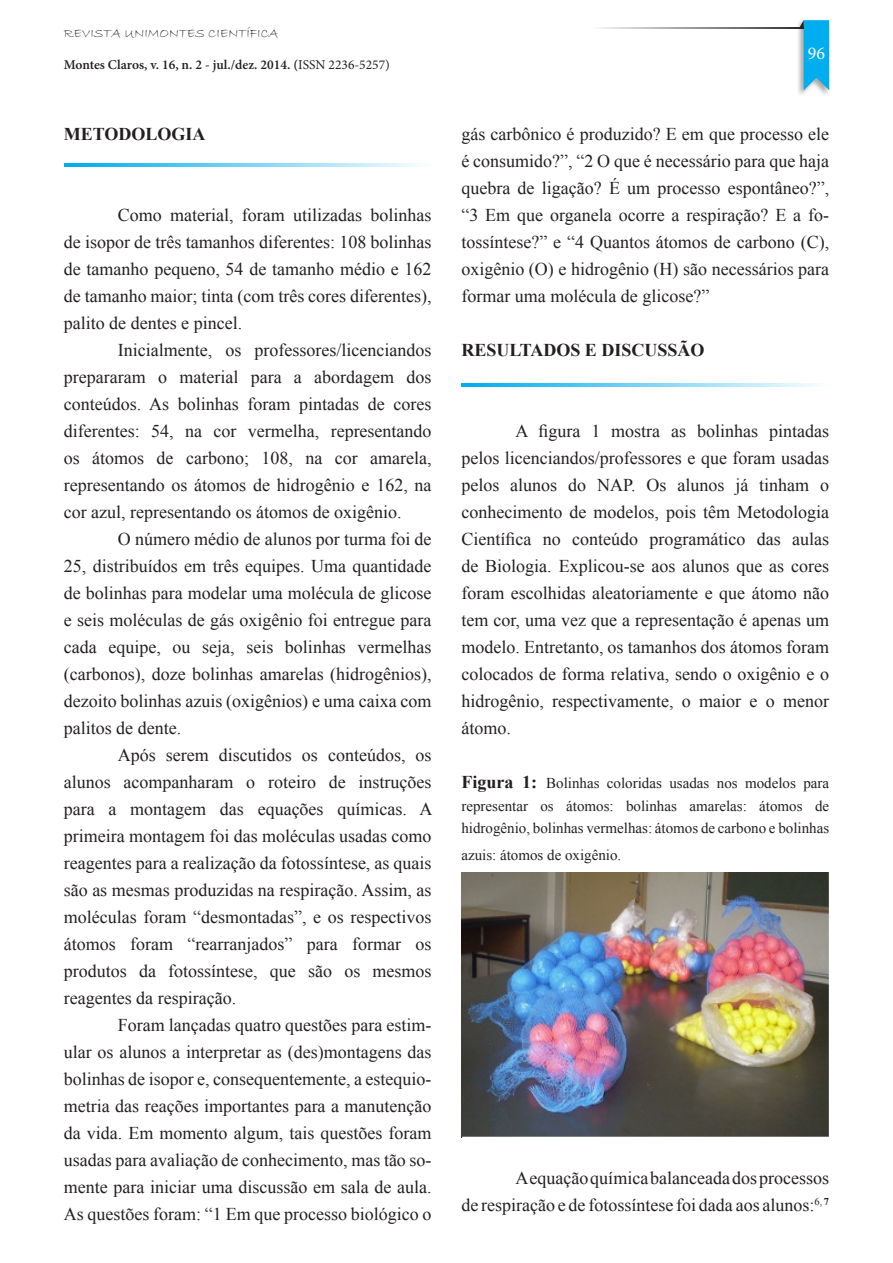
<style>
.page{position:relative;width:893px;height:1263px;background:#fff}
.page>*{position:absolute;margin:0;border:0;box-sizing:border-box;transform-origin:0 0}
.Padrão{font:18px/27px "Times New Roman";color:#231f20;text-align:justify}
.Normal__Web{font:18px/27px "Times New Roman";color:#231f20;text-align:right}
.Padrão-2{font:700 18px "Times New Roman";color:#231f20}
.t1{font:18px "Minion Pro";color:#fff}
.Normal__Web-2{font:15px/22.5px "Times New Roman";color:#231f20;text-align:justify}
.t2{font:600 13.5px "Minion Pro";color:#231f20}
.t3{font:13.5px "Bradley Hand ITC";color:#231f20}
.s1{font-weight:400}
.s2{font-weight:700;font-size:18px}
</style>
<div class="page">
<div style="left:796px;top:19px;width:34px;height:78px;background:#231f20;opacity:.4"></div>
<svg style="left:799px;top:20px;width:30px;height:70px;background:#2db3e5"></svg>
<svg style="left:599px;top:28px;width:205px;height:1px"></svg>
<svg style="left:64px;top:163px;width:355px;height:4px"></svg>
<hr style="left:461px;top:383px;width:368px;height:3px;background:#00aeef">
<img style="left:461px;top:872px;width:368px;height:265px">
<p class="t3" style="left:64px;top:25px;width:216px">REVISTA UNIMONTES CIENTÍFICA</p>
<p class="t2" style="left:64px;top:56px;width:328px">Montes Claros, v. 16, n. 2 - jul./dez. 2014. (<span class="s1">ISSN 2236-5257)</span></p>
<p class="Padrão-2" style="left:64px;top:121px;width:143px">METODOLOGIA</p>
<p class="Padrão" style="left:64px;top:201px;width:369px;text-indent:54px">Como material, foram utilizadas bolinhas de isopor de três tamanhos diferentes: 108 bolinhas de tamanho pequeno, 54 de tamanho médio e 162 de tamanho maior; tinta (com três cores diferentes), palito de dentes e pincel.</p>
<p class="Padrão" style="left:64px;top:336px;width:369px;text-indent:54px">Inicialmente, os professores/licenciandos prepararam o material para a abordagem dos conteúdos. As bolinhas foram pintadas de cores diferentes: 54, na cor vermelha, representando os átomos de carbono; 108, na cor amarela, representando os átomos de hidrogênio e 162, na cor azul, representando os átomos de oxigênio.</p>
<p class="Padrão" style="left:64px;top:525px;width:369px;text-indent:54px">O número médio de alunos por turma foi de 25, distribuídos em três equipes. Uma quantidade de bolinhas para modelar uma molécula de glicose e seis moléculas de gás oxigênio foi entregue para cada equipe, ou seja, seis bolinhas vermelhas (carbonos), doze bolinhas amarelas (hidrogênios), dezoito bolinhas azuis (oxigênios) e uma caixa com palitos de dente.</p>
<p class="Padrão" style="left:64px;top:741px;width:370px;text-indent:54px">Após serem discutidos os conteúdos, os alunos acompanharam o roteiro de instruções para a montagem das equações químicas. A primeira montagem foi das moléculas usadas como reagentes para a realização da fotossíntese, as quais são as mesmas produzidas na respiração. Assim, as moléculas foram “desmontadas”, e os respectivos átomos foram “rearranjados” para formar os produtos da fotossíntese, que são os mesmos reagentes da respiração.</p>
<p class="Padrão" style="left:64px;top:1011px;width:369px;text-indent:54px">Foram lançadas quatro questões para estim&shy;ular os alunos a interpretar as (des)montagens das bolinhas de isopor e, consequentemente, a estequio&shy;metria das reações importantes para a manutenção da vida. Em momento algum, tais questões foram usadas para avaliação de conhecimento, mas tão so&shy;mente para iniciar uma discussão em sala de aula.<br>As questões foram: “1 Em que processo biológico o</p>
<p class="t1" style="left:808px;top:41px;width:19px">96</p>
<p class="Padrão" style="left:461px;top:120px;width:369px">gás carbônico é produzido? E em que processo ele é consumido?”, “2 O que é necessário para que haja quebra de ligação? É um processo espontâneo?”, “3 Em que organela ocorre a respiração? E a fo&shy;tossíntese?” e “4 Quantos átomos de carbono (C), oxigênio (O) e hidrogênio (H) são necessários para formar uma molécula de glicose?”</p>
<p class="Padrão-2" style="left:461px;top:338px;width:245px">RESULTADOS E DISCUSSÃO</p>
<p class="Padrão" style="left:461px;top:417px;width:369px;text-indent:54px">A figura 1 mostra as bolinhas pintadas pelos licenciandos/professores e que foram usadas pelos alunos do NAP. Os alunos já tinham o conhecimento de modelos, pois têm Metodologia Científica no conteúdo programático das aulas de Biologia. Explicou-se aos alunos que as cores foram escolhidas aleatoriamente e que átomo não tem cor, uma vez que a representação é apenas um modelo. Entretanto, os tamanhos dos átomos foram colocados de forma relativa, sendo o oxigênio e o hidrogênio, respectivamente, o maior e o menor átomo.</p>
<p class="Normal__Web-2" style="left:461px;top:772px;width:369px"><span class="s2">Figura 1:</span> Bolinhas coloridas usadas nos modelos para representar os átomos: bolinhas amarelas: átomos de hidrogênio, bolinhas vermelhas: átomos de carbono e bolinhas</p>
<p class="Normal__Web-2" style="left:461px;top:844px;width:161px">azuis: átomos de oxigênio.</p>
<p class="Normal__Web" style="left:461px;top:1164px;width:369px">A equação química balanceada dos processos<br>de respiração e de fotossíntese foi dada aos alunos:<sup>6,</sup> <sup>7</sup></p>
</div>
